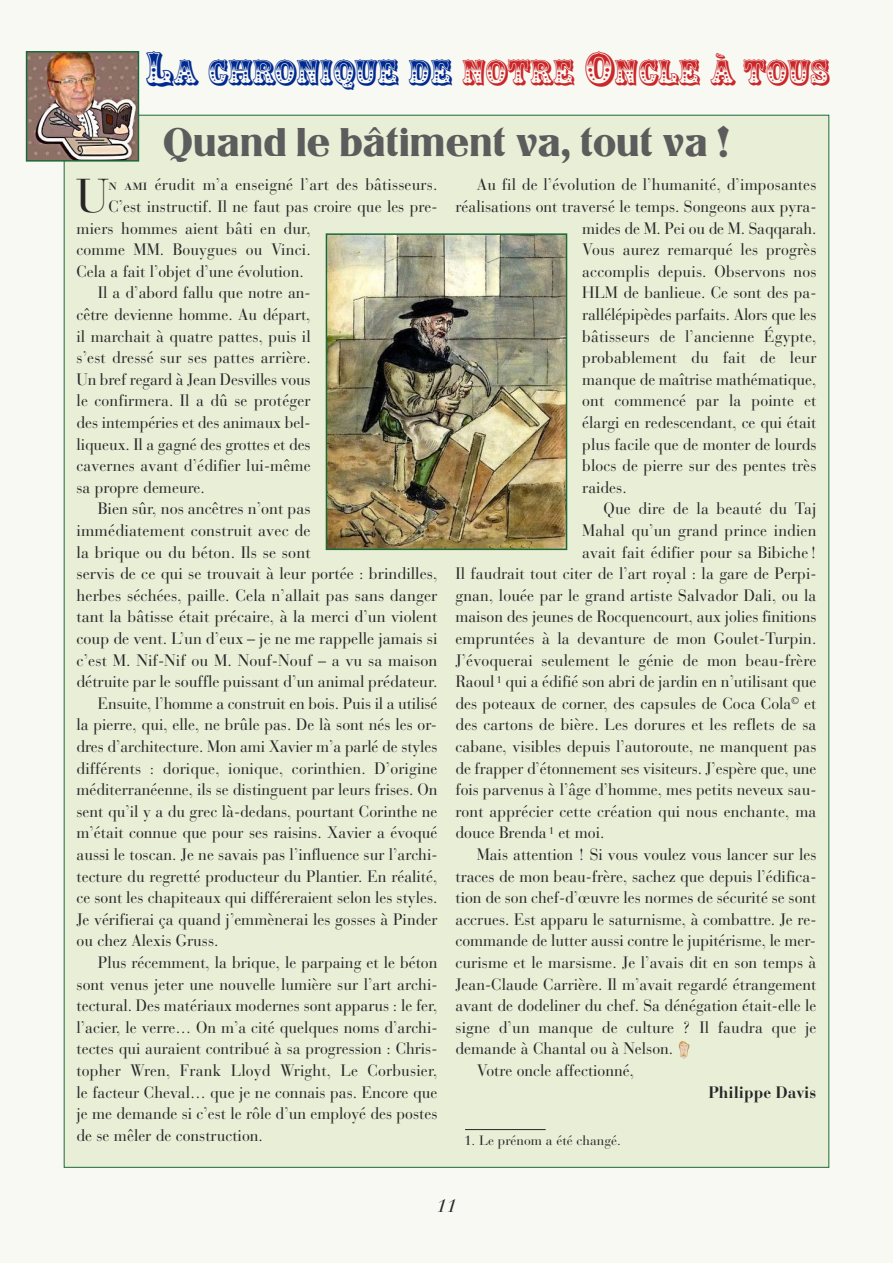
<style>
.page{position:relative;width:893px;height:1263px;background:#f8f9f2}
.page>*{position:absolute;margin:0;border:0;box-sizing:border-box;transform-origin:0 0}
.t1{font:47.25px "Bauer Bodoni";color:#272526;scale:.95 1}
.t2{font:41.25px "Titania";color:#5d5c5c}
.t3{font:35.55px "Zebrawood";color:#cb262a}
.t4{font:italic 18px "Bauer Bodoni";color:#272526}
.t5{font:16.5px "Bauer Bodoni";color:#272526;scale:.95 1}
.t6{font:16.5px "Bauer Bodoni";color:#272526}
.t7{font:700 16.5px "Bauer Bodoni";color:#272526;scale:.95 1}
.t8{font:13.5px "Bauer Bodoni";color:#272526}
.s1{font-size:47.55px;color:#002991}
.s2{color:#002991}
.s3{font-size:47.55px}
.s4{font-family:"Bauer Bodoni Roman SC"}
</style>
<div class="page">
<div style="left:65px;top:116px;width:763px;height:1051px;background:#e9eed7"></div>
<img style="left:29px;top:54px;width:107px;height:105px">
<div style="left:26px;top:51px;width:113px;height:111px;border:2px solid #1b6939"></div>
<img style="left:329px;top:236px;width:235px;height:311px">
<div style="left:326px;top:233px;width:241px;height:317px;border:2px solid #1b6939"></div>
<img style="left:678px;top:1041px;width:12px;height:18px">
<hr style="left:465px;top:1129px;width:81px;height:1px;background:#272526">
<h3 class="t3" style="left:146px;top:56px;width:685px"><span class="s1">L</span><span class="s2">A CHRONIQUE DE</span> NOTRE <span class="s3">O</span>NCLE À TOUS</h3>
<h2 class="t2" style="left:163px;top:128px;width:569px">Quand le bâtiment va, tout va !</h2>
<h1 class="t1" style="left:76px;top:177px;width:36px">U</h1>
<p class="t5" style="left:108px;top:178px;width:348px"><span class="s4">n ami</span> érudit m’a enseigné l’art des bâtisseurs.</p>
<p class="t5" style="left:108px;top:200px;width:348px">C’est instructif. Il ne faut pas croire que les pre-</p>
<p class="t5" style="left:77px;top:221px;width:248px">miers hommes aient bâti en dur,</p>
<p class="t5" style="left:77px;top:243px;width:248px">comme MM. Bouygues ou Vinci.</p>
<p class="t5" style="left:77px;top:265px;width:241px">Cela a fait l’objet d’une évolution.</p>
<p class="t5" style="left:98px;top:286px;width:226px">Il a d’abord fallu que notre an-</p>
<p class="t5" style="left:77px;top:308px;width:248px">cêtre devienne homme. Au départ,</p>
<p class="t5" style="left:77px;top:329px;width:248px">il marchait à quatre pattes, puis il</p>
<p class="t5" style="left:77px;top:351px;width:248px">s’est dressé sur ses pattes arrière.</p>
<p class="t5" style="left:77px;top:373px;width:248px">Un bref regard à Jean Desvilles vous</p>
<p class="t5" style="left:77px;top:394px;width:248px">le confirmera. Il a dû se protéger</p>
<p class="t5" style="left:77px;top:416px;width:248px">des intempéries et des animaux bel-</p>
<p class="t5" style="left:77px;top:437px;width:248px">liqueux. Il a gagné des grottes et des</p>
<p class="t5" style="left:77px;top:459px;width:248px">cavernes avant d’édifier lui-même</p>
<p class="t5" style="left:77px;top:481px;width:137px">sa propre demeure.</p>
<p class="t6" style="left:98px;top:502px;width:214px">Bien sûr, nos ancêtres n’ont pas</p>
<p class="t6" style="left:77px;top:524px;width:236px">immédiatement construit avec de</p>
<p class="t6" style="left:77px;top:545px;width:236px">la brique ou du béton. Ils se sont</p>
<p class="t6" style="left:77px;top:567px;width:362px">servis de ce qui se trouvait à leur portée : brindilles,</p>
<p class="t6" style="left:77px;top:589px;width:362px">herbes séchées, paille. Cela n’allait pas sans danger</p>
<p class="t6" style="left:77px;top:610px;width:362px">tant la bâtisse était précaire, à la merci d’un violent</p>
<p class="t6" style="left:77px;top:632px;width:362px">coup de vent. L’un d’eux – je ne me rappelle jamais si</p>
<p class="t6" style="left:77px;top:653px;width:362px">c’est M. Nif-Nif ou M. Nouf-Nouf – a vu sa maison</p>
<p class="t6" style="left:77px;top:675px;width:362px">détruite par le souffle puissant d’un animal prédateur.</p>
<p class="t5" style="left:98px;top:697px;width:359px">Ensuite, l’homme a construit en bois. Puis il a utilisé</p>
<p class="t5" style="left:77px;top:718px;width:381px">la pierre, qui, elle, ne brûle pas. De là sont nés les or-</p>
<p class="t5" style="left:77px;top:740px;width:381px">dres d’architecture. Mon ami Xavier m’a parlé de styles</p>
<p class="t5" style="left:77px;top:761px;width:381px">différents : dorique, ionique, corinthien. D’origine</p>
<p class="t5" style="left:77px;top:783px;width:381px">méditerranéenne, ils se distinguent par leurs frises. On</p>
<p class="t5" style="left:77px;top:805px;width:381px">sent qu’il y a du grec là-dedans, pourtant Corinthe ne</p>
<p class="t5" style="left:77px;top:826px;width:381px">m’était connue que pour ses raisins. Xavier a évoqué</p>
<p class="t5" style="left:77px;top:848px;width:381px">aussi le toscan. Je ne savais pas l’influence sur l’archi-</p>
<p class="t5" style="left:77px;top:869px;width:381px">tecture du regretté producteur du Plantier. En réalité,</p>
<p class="t5" style="left:77px;top:891px;width:381px">ce sont les chapiteaux qui différeraient selon les styles.</p>
<p class="t5" style="left:77px;top:913px;width:381px">Je vérifierai ça quand j’emmènerai les gosses à Pinder</p>
<p class="t5" style="left:77px;top:934px;width:151px">ou chez Alexis Gruss.</p>
<p class="t5" style="left:98px;top:956px;width:359px">Plus récemment, la brique, le parpaing et le béton</p>
<p class="t5" style="left:77px;top:977px;width:381px">sont venus jeter une nouvelle lumière sur l’art archi-</p>
<p class="t5" style="left:77px;top:999px;width:381px">tectural. Des matériaux modernes sont apparus : le fer,</p>
<p class="t5" style="left:77px;top:1021px;width:381px">l’acier, le verre… On m’a cité quelques noms d’archi-</p>
<p class="t5" style="left:77px;top:1042px;width:381px">tectes qui auraient contribué à sa progression : Chris-</p>
<p class="t5" style="left:77px;top:1064px;width:381px">topher Wren, Frank Lloyd Wright, Le Corbusier,</p>
<p class="t5" style="left:77px;top:1085px;width:381px">le facteur Cheval… que je ne connais pas. Encore que</p>
<p class="t5" style="left:77px;top:1107px;width:381px">je me demande si c’est le rôle d’un employé des postes</p>
<p class="t5" style="left:77px;top:1129px;width:198px">de se mêler de construction.</p>
<p class="t5" style="left:477px;top:178px;width:359px">Au fil de l’évolution de l’humanité, d’imposantes</p>
<p class="t5" style="left:455px;top:200px;width:381px">réalisations ont traversé le temps. Songeons aux pyra-</p>
<p class="t5" style="left:582px;top:221px;width:248px">mides de M. Pei ou de M. Saqqarah.</p>
<p class="t5" style="left:582px;top:243px;width:248px">Vous aurez remarqué les progrès</p>
<p class="t5" style="left:582px;top:265px;width:248px">accomplis depuis. Observons nos</p>
<p class="t5" style="left:582px;top:286px;width:248px">HLM de banlieue. Ce sont des pa-</p>
<p class="t5" style="left:582px;top:308px;width:248px">rallélépipèdes parfaits. Alors que les</p>
<p class="t5" style="left:582px;top:329px;width:248px">bâtisseurs de l’ancienne Égypte,</p>
<p class="t5" style="left:582px;top:351px;width:248px">probablement du fait de leur</p>
<p class="t5" style="left:582px;top:373px;width:248px">manque de maîtrise mathématique,</p>
<p class="t5" style="left:582px;top:394px;width:248px">ont commencé par la pointe et</p>
<p class="t5" style="left:582px;top:416px;width:248px">élargi en redescendant, ce qui était</p>
<p class="t5" style="left:582px;top:437px;width:248px">plus facile que de monter de lourds</p>
<p class="t5" style="left:582px;top:459px;width:248px">blocs de pierre sur des pentes très</p>
<p class="t5" style="left:582px;top:481px;width:48px">raides.</p>
<p class="t5" style="left:604px;top:502px;width:226px">Que dire de la beauté du Taj</p>
<p class="t5" style="left:582px;top:524px;width:248px">Mahal qu’un grand prince indien</p>
<p class="t5" style="left:582px;top:545px;width:248px">avait fait édifier pour sa Bibiche !</p>
<p class="t5" style="left:455px;top:567px;width:381px">Il faudrait tout citer de l’art royal : la gare de Perpi-</p>
<p class="t5" style="left:455px;top:589px;width:381px">gnan, louée par le grand artiste Salvador Dali, ou la</p>
<p class="t5" style="left:455px;top:610px;width:381px">maison des jeunes de Rocquencourt, aux jolies finitions</p>
<p class="t5" style="left:455px;top:632px;width:381px">empruntées à la devanture de mon Goulet-Turpin.</p>
<p class="t5" style="left:455px;top:653px;width:381px">J’évoquerai seulement le génie de mon beau-frère</p>
<p class="t5" style="left:455px;top:675px;width:381px">Raoul <sup>1</sup> qui a édifié son abri de jardin en n’utilisant que</p>
<p class="t5" style="left:455px;top:697px;width:381px">des poteaux de corner, des capsules de Coca Cola<sup>©</sup> et</p>
<p class="t5" style="left:455px;top:718px;width:381px">des cartons de bière. Les dorures et les reflets de sa</p>
<p class="t5" style="left:455px;top:740px;width:381px">cabane, visibles depuis l’autoroute, ne manquent pas</p>
<p class="t5" style="left:455px;top:761px;width:381px">de frapper d’étonnement ses visiteurs. J’espère que, une</p>
<p class="t5" style="left:455px;top:783px;width:381px">fois parvenus à l’âge d’homme, mes petits neveux sau-</p>
<p class="t5" style="left:455px;top:805px;width:381px">ront apprécier cette création qui nous enchante, ma</p>
<p class="t5" style="left:455px;top:826px;width:158px">douce Brenda <sup>1</sup> et moi.</p>
<p class="t5" style="left:477px;top:848px;width:359px">Mais attention ! Si vous voulez vous lancer sur les</p>
<p class="t5" style="left:455px;top:869px;width:381px">traces de mon beau-frère, sachez que depuis l’édifica-</p>
<p class="t5" style="left:455px;top:891px;width:381px">tion de son chef-d’œuvre les normes de sécurité se sont</p>
<p class="t5" style="left:455px;top:913px;width:381px">accrues. Est apparu le saturnisme, à combattre. Je re-</p>
<p class="t5" style="left:455px;top:934px;width:381px">commande de lutter aussi contre le jupitérisme, le mer-</p>
<p class="t5" style="left:455px;top:956px;width:381px">curisme et le marsisme. Je l’avais dit en son temps à</p>
<p class="t5" style="left:455px;top:977px;width:381px">Jean-Claude Carrière. Il m’avait regardé étrangement</p>
<p class="t5" style="left:455px;top:999px;width:381px">avant de dodeliner du chef. Sa dénégation était-elle le</p>
<p class="t5" style="left:455px;top:1021px;width:381px">signe d’un manque de culture ? Il faudra que je</p>
<p class="t5" style="left:455px;top:1042px;width:231px">demande à Chantal ou à Nelson.</p>
<p class="t5" style="left:477px;top:1064px;width:167px">Votre oncle affectionné,</p>
<p class="t7" style="left:708px;top:1085px;width:115px">Philippe Davis</p>
<p class="t8" style="left:464px;top:1135px;width:158px">1. Le prénom a été changé.</p>
<p class="t4" style="left:436px;top:1199px;width:22px">11</p>
</div>
